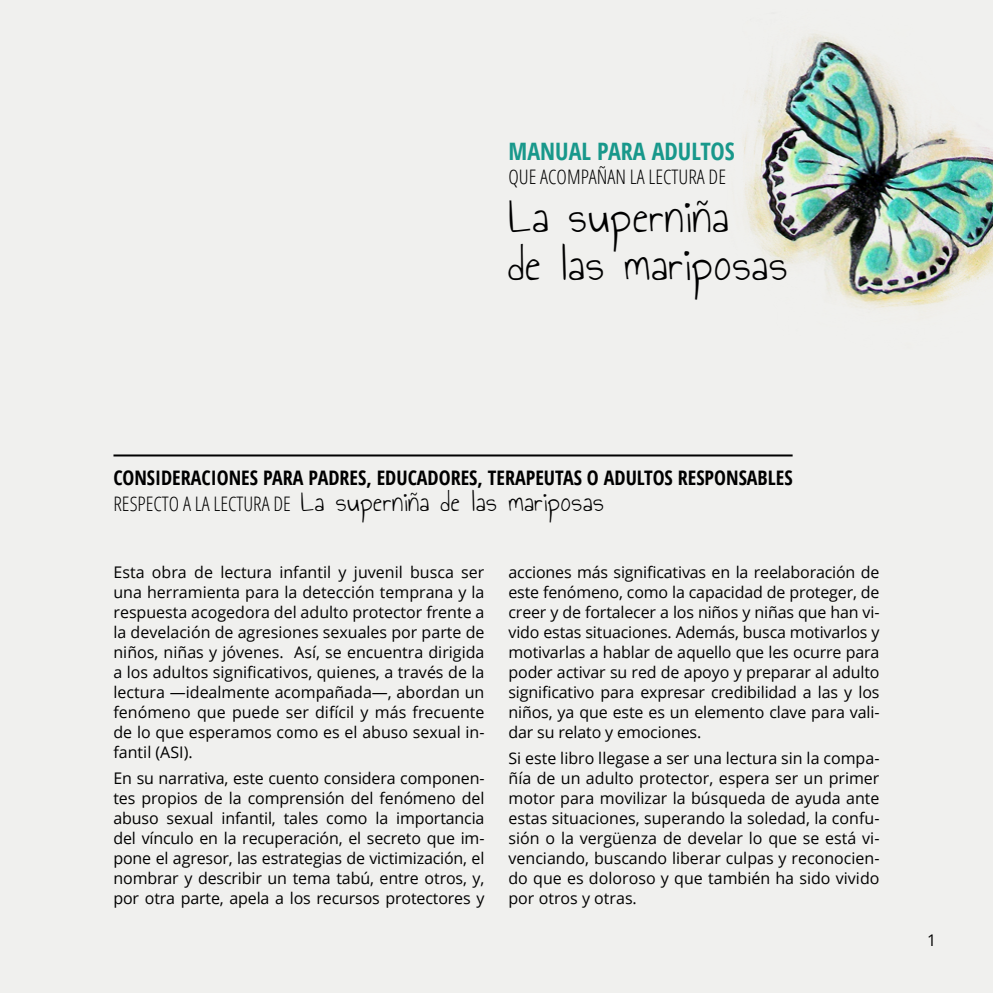
<style>
.page{position:relative;width:993px;height:993px;background:#fff}
.page>*{position:absolute;margin:0;border:0;box-sizing:border-box;transform-origin:0 0}
.t1{font:48px/48px "Annie Use Your Telescope";letter-spacing:.02em;color:#000}
.t2{font:28px "Annie Use Your Telescope";letter-spacing:.02em;color:#000}
.t3{font:700 condensed 24px "Open Sans";color:#18988b}
.t4{font:700 condensed 20px "Open Sans";color:#000}
.t5{font:300 20px "Open Sans Condensed";color:#000}
.t6{font:16px/20px "Open Sans";letter-spacing:-.005em;color:#000;text-align:justify}
.s1{font-family:"Open Sans Condensed";font-weight:300;font-size:20px}
</style>
<div class="page">
<div style="left:0;top:0;width:992px;height:992px;background:#f0f0ee"></div>
<hr style="left:113px;top:454px;width:679px;height:2px;background:#000">
<img style="left:744px;top:34px;width:248px;height:274px">
<h3 class="t3" style="left:508px;top:135px;width:227px">MANUAL PARA ADULTOS</h3>
<p class="t5" style="left:508px;top:163px;width:219px">QUE ACOMPAÑAN LA LECTURA DE</p>
<h1 class="t1" style="left:508px;top:193px;width:280px">La superniña<br>de las mariposas</h1>
<p class="t4" style="left:113px;top:463px;width:680px">CONSIDERACIONES PARA PADRES, EDUCADORES, TERAPEUTAS O ADULTOS RESPONSABLES</p>
<h2 class="t2" style="left:113px;top:482px;width:491px"><span class="s1">RESPECTO A LA LECTURA DE</span> La superniña de las mariposas</h2>
<p class="t6" style="left:113px;top:561px;width:372px">Esta obra de lectura infantil y juvenil busca ser una herramienta para la detección temprana y la respuesta acogedora del adulto protector frente a la develación de agresiones sexuales por parte de niños, niñas y jóvenes. Así, se encuentra dirigida a los adultos significativos, quienes, a través de la lectura —idealmente acompañada—, abordan un fenómeno que puede ser difícil y más frecuente de lo que esperamos como es el abuso sexual in&shy;fantil (ASI).</p>
<p class="t6" style="left:113px;top:767px;width:372px">En su narrativa, este cuento considera componen&shy;tes propios de la comprensión del fenómeno del abuso sexual infantil, tales como la importancia del vínculo en la recuperación, el secreto que im&shy;pone el agresor, las estrategias de victimización, el nombrar y describir un tema tabú, entre otros, y, por otra parte, apela a los recursos protectores y</p>
<p class="t6" style="left:508px;top:561px;width:372px">acciones más significativas en la reelaboración de este fenómeno, como la capacidad de proteger, de creer y de fortalecer a los niños y niñas que han vi&shy;vido estas situaciones. Además, busca motivarlos y motivarlas a hablar de aquello que les ocurre para poder activar su red de apoyo y preparar al adulto significativo para expresar credibilidad a las y los niños, ya que este es un elemento clave para vali&shy;dar su relato y emociones.</p>
<p class="t6" style="left:508px;top:747px;width:372px">Si este libro llegase a ser una lectura sin la compa&shy;ñía de un adulto protector, espera ser un primer motor para movilizar la búsqueda de ayuda ante estas situaciones, superando la soledad, la confu&shy;sión o la vergüenza de develar lo que se está vi&shy;venciando, buscando liberar culpas y reconocien&shy;do que es doloroso y que también ha sido vivido por otros y otras.</p>
<p class="t6" style="left:926px;top:929px;width:11px">1</p>
</div>
